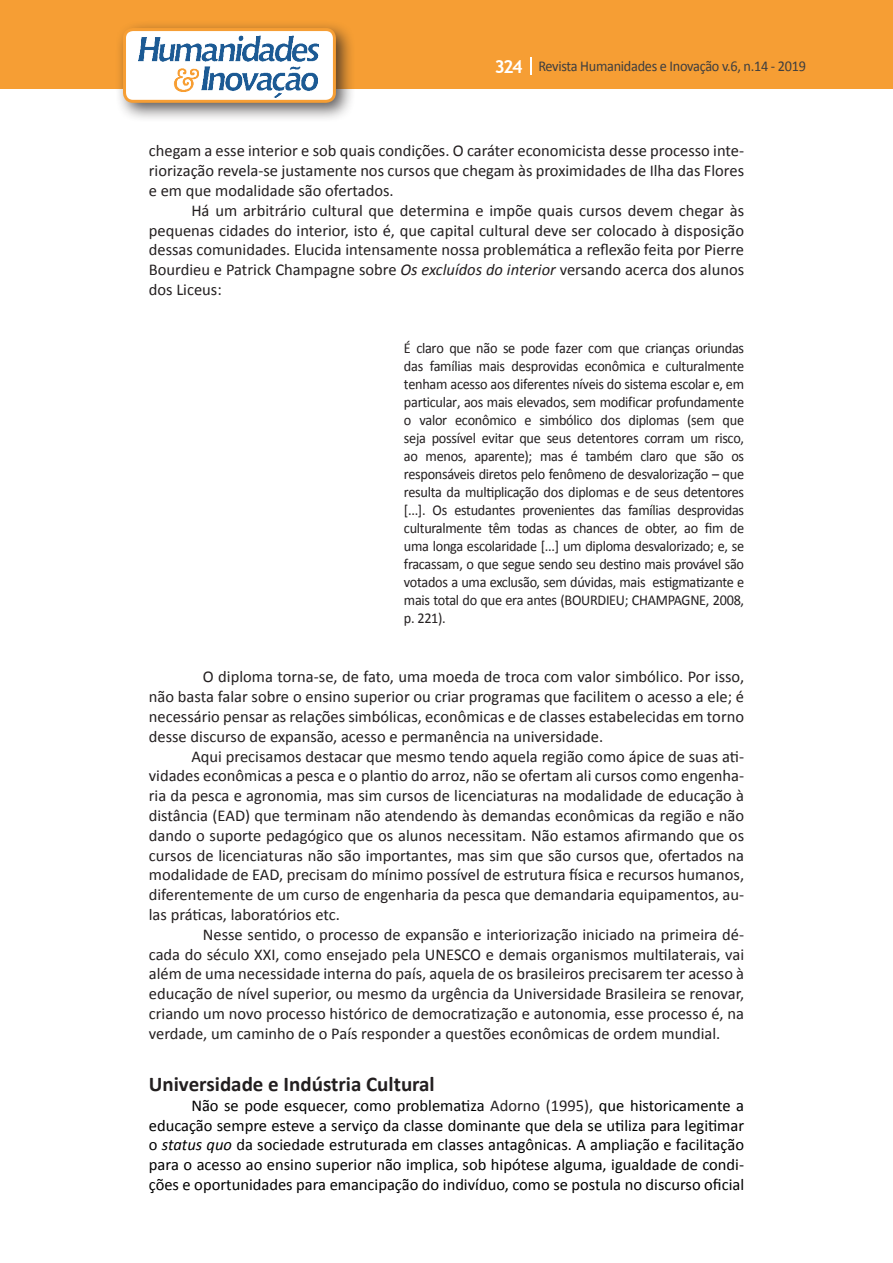
<style>
.page{position:relative;width:893px;height:1263px;background:#fff}
.page>*{position:absolute;margin:0;border:0;box-sizing:border-box;transform-origin:0 0}
.Titulo_2{font:700 21px "Calibri";color:#231f20}
.Texto{font:16.5px/19.8px "Calibri";color:#231f20;text-align:justify}
.Texto-2{font:16.5px/19.8px "Calibri";color:#000;text-align:justify}
.citacao{font:15px/18px "Calibri";letter-spacing:-.02em;color:#231f20;text-align:justify;scale:.95 1}
.t1{font:15px "Calibri";letter-spacing:-.02em;color:#3e3e3f;scale:.95 1}
.s1{font-family:"Trebuchet MS";font-weight:700;font-size:18px;color:#fff}
.s2{font-style:italic}
.s3{color:#231f20}
</style>
<div class="page">
<div style="left:0;top:0;width:893px;height:88px;background:#f69e34"></div>
<svg style="left:530px;top:57px;width:2px;height:18px"></svg>
<div style="left:115px;top:20px;width:241px;height:103px;background:#231f20;opacity:.75"></div>
<div style="left:125px;top:30px;width:209px;height:71px;background:#fff;border-radius:9px"></div>
<img style="left:138px;top:35px;width:181px;height:62px">
<div style="left:123px;top:28px;width:213px;height:75px;border:3px solid #f69e34;border-radius:9px"></div>
<p class="t1" style="left:495px;top:57px;width:329px"><span class="s1">324</span> Revista Humanidades e Inovação v.6, n.14 - 2019</p>
<p class="Texto" style="left:149px;top:141px;width:597px">chegam a esse interior e sob quais condições. O caráter economicista desse processo inte&shy;riorização revela-se justamente nos cursos que chegam às proximidades de Ilha das Flores e em que modalidade são ofertados.</p>
<p class="Texto" style="left:149px;top:200px;width:597px;text-indent:43px">Há um arbitrário cultural que determina e impõe quais cursos devem chegar às pequenas cidades do interior, isto é, que capital cultural deve ser colocado à disposição dessas comunidades. Elucida intensamente nossa problemática a reflexão feita por Pierre Bourdieu e Patrick Champagne sobre <span class="s2">Os excluídos do interior</span> versando acerca dos alunos dos Liceus:</p>
<p class="citacao" style="left:404px;top:339px;width:360px">É claro que não se pode fazer com que crianças oriundas das famílias mais desprovidas econômica e culturalmente tenham acesso aos diferentes níveis do sistema escolar e, em particular, aos mais elevados, sem modificar profundamente o valor econômico e simbólico dos diplomas (sem que seja possível evitar que seus detentores corram um risco, ao menos, aparente); mas é também claro que são os responsáveis diretos pelo fenômeno de desvalorização – que resulta da multiplicação dos diplomas e de seus detentores [...]. Os estudantes provenientes das famílias desprovidas culturalmente têm todas as chances de obter, ao fim de uma longa escolaridade [...] um diploma desvalorizado; e, se fracassam, o que segue sendo seu destino mais provável são votados a uma exclusão, sem dúvidas, mais estigmatizante e mais total do que era antes (BOURDIEU; CHAMPAGNE, 2008, p. 221).</p>
<p class="Texto" style="left:149px;top:667px;width:597px;text-indent:54px">O diploma torna-se, de fato, uma moeda de troca com valor simbólico. Por isso, não basta falar sobre o ensino superior ou criar programas que facilitem o acesso a ele; é necessário pensar as relações simbólicas, econômicas e de classes estabelecidas em torno desse discurso de expansão, acesso e permanência na universidade.</p>
<p class="Texto" style="left:149px;top:746px;width:597px;text-indent:43px">Aqui precisamos destacar que mesmo tendo aquela região como ápice de suas ati&shy;vidades econômicas a pesca e o plantio do arroz, não se ofertam ali cursos como engenha&shy;ria da pesca e agronomia, mas sim cursos de licenciaturas na modalidade de educação à distância (EAD) que terminam não atendendo às demandas econômicas da região e não dando o suporte pedagógico que os alunos necessitam. Não estamos afirmando que os cursos de licenciaturas não são importantes, mas sim que são cursos que, ofertados na modalidade de EAD, precisam do mínimo possível de estrutura física e recursos humanos, diferentemente de um curso de engenharia da pesca que demandaria equipamentos, au&shy;las práticas, laboratórios etc.</p>
<p class="Texto" style="left:149px;top:924px;width:597px;text-indent:54px">Nesse sentido, o processo de expansão e interiorização iniciado na primeira dé&shy;cada do século XXI, como ensejado pela UNESCO e demais organismos multilaterais, vai além de uma necessidade interna do país, aquela de os brasileiros precisarem ter acesso à educação de nível superior, ou mesmo da urgência da Universidade Brasileira se renovar, criando um novo processo histórico de democratização e autonomia, esse processo é, na verdade, um caminho de o País responder a questões econômicas de ordem mundial.</p>
<p class="Titulo_2" style="left:149px;top:1069px;width:287px">Universidade e Indústria Cultural</p>
<p class="Texto-2" style="left:149px;top:1095px;width:597px;text-indent:43px">Não se pode esquecer, como problematiza <span class="s3">Adorno (1995),</span> que historicamente a educação sempre esteve a serviço da classe dominante que dela se utiliza para legitimar o <span class="s2">status quo</span> da sociedade estruturada em classes antagônicas. A ampliação e facilitação para o acesso ao ensino superior não implica, sob hipótese alguma, igualdade de condi&shy;ções e oportunidades para emancipação do indivíduo, como se postula no discurso oficial</p>
</div>
